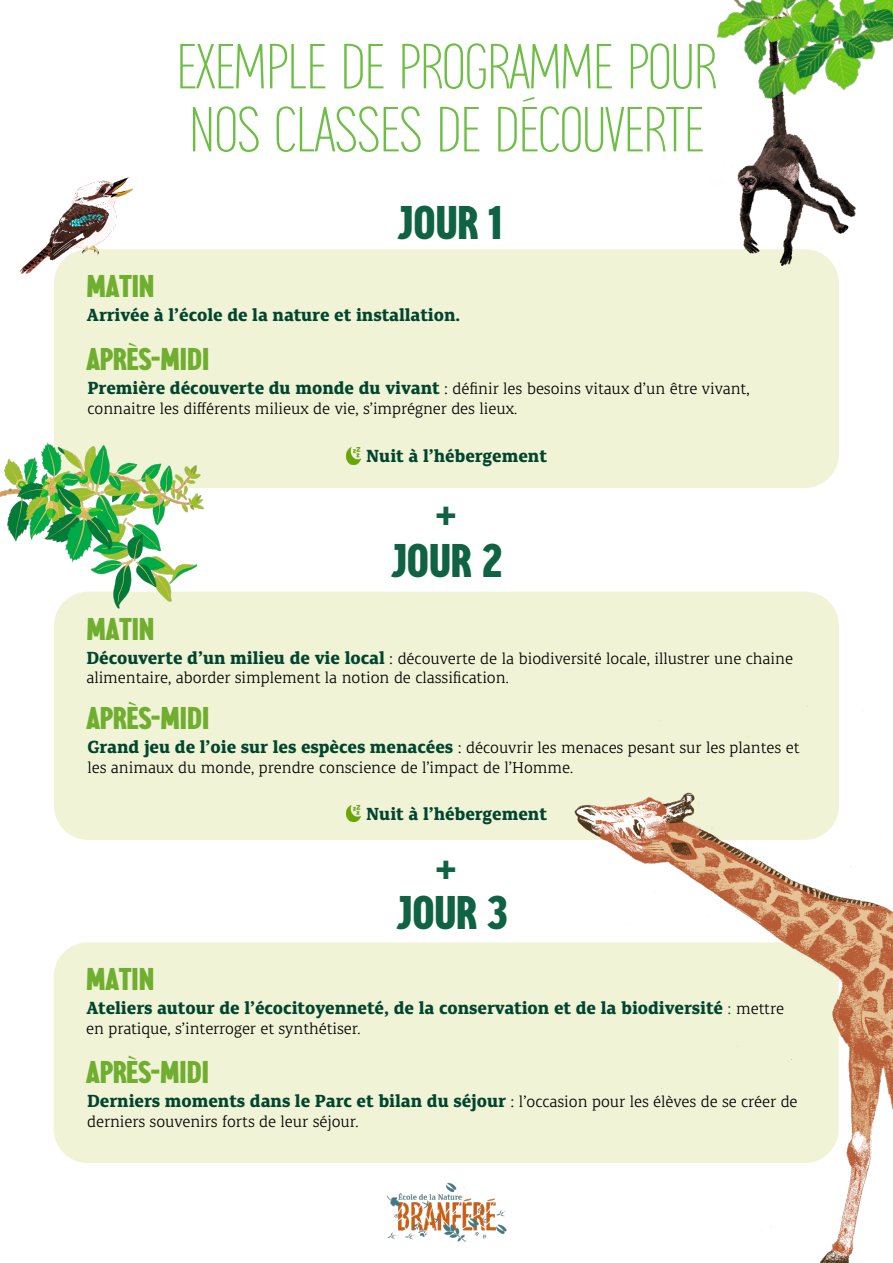
<style>
.page{position:relative;width:893px;height:1263px;background:#fff}
.page>*{position:absolute;margin:0;border:0;box-sizing:border-box;transform-origin:0 0}
.t1{font:100 condensed 60px/63px "Framboise";color:#6cbe45}
.t2{font:900 condensed 45px "Framboise";color:#0f6344}
.t3{font:900 condensed 34.5px "Framboise";color:#0f6344}
.t4{font:900 condensed 30px "Framboise";color:#6fae2f}
.t5{font:700 18px "Canberra FY";color:#00452d}
.t6{font:16.5px/19.8px "Canberra FY";color:#000}
.s1{font-weight:700;font-size:18px;color:#00452d}
.s2{font-size:18px}
.s3{font-weight:400}
.s4{font-weight:400;font-size:16.5px;color:#000}
.s5{font-weight:400;color:#000}
</style>
<div class="page">
<div style="left:54px;top:249px;width:785px;height:239px;background:#f0f3d6;border-radius:34px"></div>
<img style="left:346px;top:448px;width:15px;height:16px">
<div style="left:54px;top:592px;width:785px;height:248px;background:#f0f3d6;border-radius:34px"></div>
<img style="left:346px;top:805px;width:15px;height:17px">
<div style="left:54px;top:942px;width:785px;height:221px;background:#f0f3d6;border-radius:34px"></div>
<img style="left:446px;top:706px;width:447px;height:557px">
<img style="left:19px;top:177px;width:120px;height:102px">
<img style="left:1px;top:442px;width:209px;height:180px">
<img style="left:667px;top:146px;width:189px;height:128px">
<img style="left:717px;top:0;width:176px;height:146px">
<img style="left:386px;top:1171px;width:121px;height:81px">
<h1 class="t1" style="left:177px;top:36px;width:541px">EXEMPLE DE PROGRAMME POUR<br>NOS CLASSES DE DÉCOUVERTE</h1>
<h3 class="t4" style="left:86px;top:270px;width:70px">MATIN</h3>
<h2 class="t2" style="left:398px;top:198px;width:105px">JOUR 1</h2>
<p class="t5" style="left:86px;top:304px;width:375px">Arrivée à l’école de la nature et installation.</p>
<h3 class="t4" style="left:86px;top:342px;width:124px">APRÈS-MIDI</h3>
<p class="t6" style="left:87px;top:379px;width:664px"><span class="s1">Première découverte du monde du vivant</span> <span class="s2">:</span> définir les besoins vitaux d’un être vivant, connaitre les différents milieux de vie, s’imprégner des lieux.</p>
<p class="t5" style="left:366px;top:445px;width:182px">Nuit à l’hébergement</p>
<h3 class="t3" style="left:436px;top:493px;width:21px">+</h3>
<h3 class="t4" style="left:86px;top:612px;width:70px">MATIN</h3>
<h2 class="t2" style="left:392px;top:536px;width:112px">JOUR 2</h2>
<p class="t6" style="left:86px;top:648px;width:708px"><span class="s1">Découverte d’un milieu de vie local</span> <span class="s2">:</span> découverte de la biodiversité locale, illustrer une chaine alimentaire, aborder simplement la notion de classification.</p>
<h3 class="t4" style="left:86px;top:702px;width:124px">APRÈS-MIDI</h3>
<p class="t6" style="left:87px;top:738px;width:713px"><span class="s1">Grand jeu de l’oie sur les espèces menacées</span> <span class="s2">:</span> découvrir les menaces pesant sur les plantes et les animaux du monde, prendre conscience de l’impact de l’Homme.</p>
<p class="t5" style="left:366px;top:803px;width:182px">Nuit à l’hébergement</p>
<h3 class="t3" style="left:436px;top:848px;width:21px">+</h3>
<h3 class="t4" style="left:86px;top:963px;width:70px">MATIN</h3>
<h2 class="t2" style="left:397px;top:888px;width:113px">JOUR 3</h2>
<p class="t5" style="left:86px;top:997px;width:699px">Ateliers autour de l’écocitoyenneté, de la conservation et de la biodiversité <span class="s3">:</span> <span class="s4">mettre</span></p>
<p class="t6" style="left:86px;top:1019px;width:276px">en pratique, s’interroger et synthétiser.</p>
<h3 class="t4" style="left:86px;top:1056px;width:124px">APRÈS-MIDI</h3>
<p class="t5" style="left:87px;top:1090px;width:712px">Derniers moments dans le Parc et bilan du séjour <span class="s5">:</span> <span class="s4">l’occasion pour les élèves de se créer de</span></p>
<p class="t6" style="left:87px;top:1112px;width:273px">derniers souvenirs forts de leur séjour.</p>
</div>
